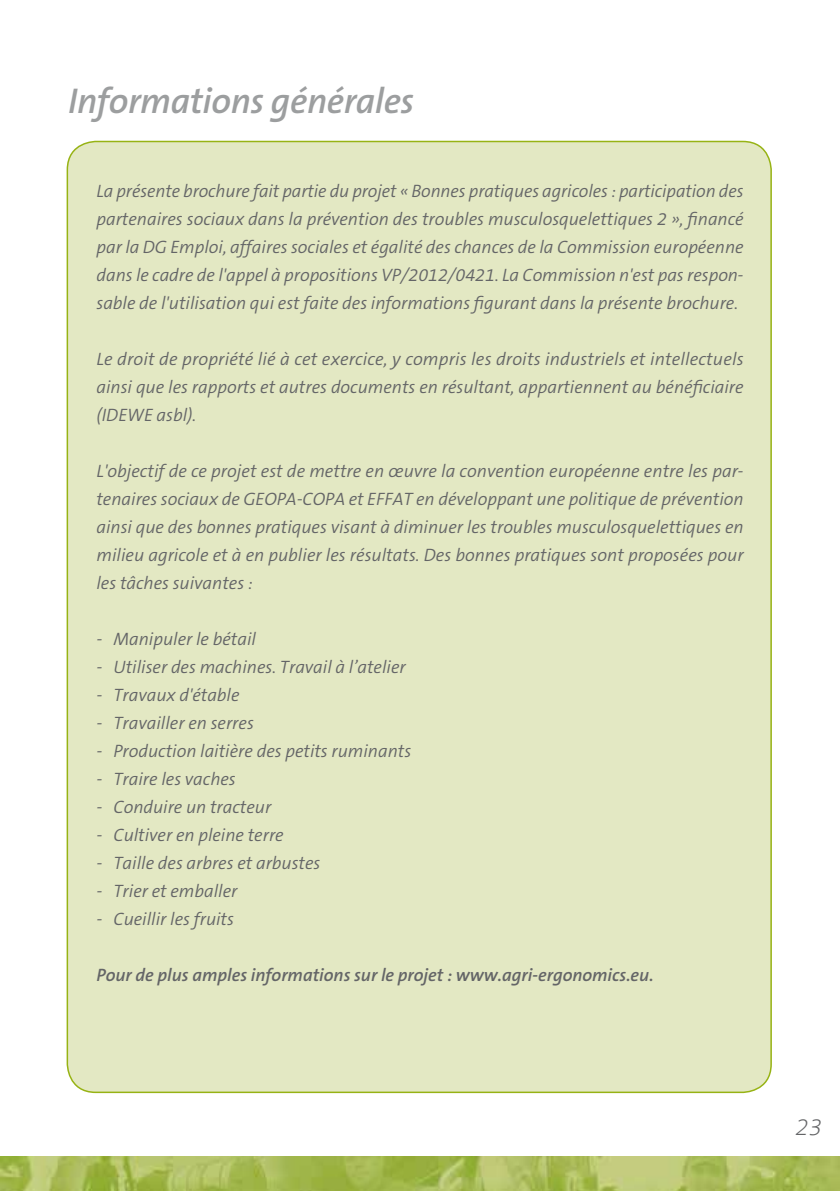
<style>
.page{position:relative;width:840px;height:1191px;background:#fff}
.page>*{position:absolute;margin:0;border:0;box-sizing:border-box;transform-origin:0 0}
.t1{font:italic 600 36px "The Sans B6";letter-spacing:-.01em;color:#9c9e9f}
.t2{font:italic 200 24px "The Sans B2";color:#646567}
.t3{font:italic 300 18px/28px "The Sans B4";color:#646567;text-align:justify}
.t4{font:italic 600 18px "The Sans B6";color:#646567}
</style>
<div class="page">
<img style="left:0;top:1157px;width:839px;height:34px">
<div style="left:67px;top:141px;width:703px;height:951px;background:#e3e8c3;border-radius:28px"></div>
<h1 class="t1" style="left:68px;top:82px;width:347px">Informations générales</h1>
<p class="t3" style="left:96px;top:178px;width:648px">La présente brochure fait partie du projet « Bonnes pratiques agricoles : participation des partenaires sociaux dans la prévention des troubles musculosquelettiques 2 », financé par la DG Emploi, affaires sociales et égalité des chances de la Commission européenne dans le cadre de l'appel à propositions VP/2012/0421. La Commission n'est pas respon&shy;sable de l'utilisation qui est faite des informations figurant dans la présente brochure.</p>
<p class="t3" style="left:96px;top:346px;width:648px">Le droit de propriété lié à cet exercice, y compris les droits industriels et intellectuels ainsi que les rapports et autres documents en résultant, appartiennent au bénéficiaire (IDEWE asbl).</p>
<p class="t3" style="left:96px;top:458px;width:648px">L'objectif de ce projet est de mettre en œuvre la convention européenne entre les par&shy;tenaires sociaux de GEOPA-COPA et EFFAT en développant une politique de prévention ainsi que des bonnes pratiques visant à diminuer les troubles musculosquelettiques en milieu agricole et à en publier les résultats. Des bonnes pratiques sont proposées pour les tâches suivantes :</p>
<p class="t3" style="left:96px;top:626px;width:161px">- Manipuler le bétail</p>
<p class="t3" style="left:96px;top:654px;width:311px">- Utiliser des machines. Travail à l’atelier</p>
<p class="t3" style="left:96px;top:682px;width:144px">- Travaux d'étable</p>
<p class="t3" style="left:96px;top:710px;width:159px">- Travailler en serres</p>
<p class="t3" style="left:96px;top:738px;width:316px">- Production laitière des petits ruminants</p>
<p class="t3" style="left:96px;top:766px;width:141px">- Traire les vaches</p>
<p class="t3" style="left:96px;top:794px;width:176px">- Conduire un tracteur</p>
<p class="t3" style="left:96px;top:822px;width:189px">- Cultiver en pleine terre</p>
<p class="t3" style="left:96px;top:850px;width:225px">- Taille des arbres et arbustes</p>
<p class="t3" style="left:96px;top:878px;width:142px">- Trier et emballer</p>
<p class="t3" style="left:96px;top:906px;width:139px">- Cueillir les fruits</p>
<p class="t4" style="left:96px;top:965px;width:558px">Pour de plus amples informations sur le projet : www.agri-ergonomics.eu.</p>
<h2 class="t2" style="left:795px;top:1114px;width:28px">23</h2>
</div>
